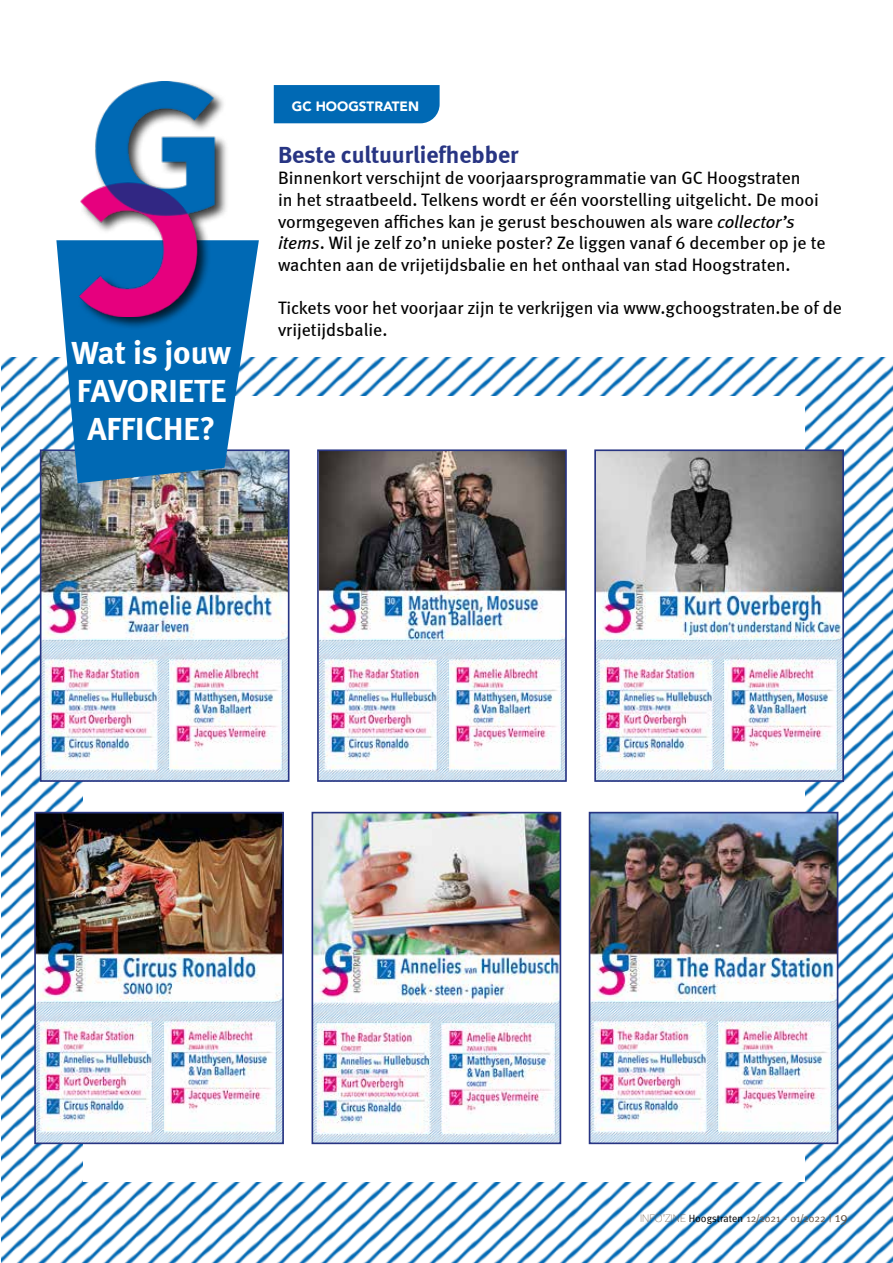
<style>
.page{position:relative;width:893px;height:1263px;background:#fff}
.page>*{position:absolute;margin:0;border:0;box-sizing:border-box;transform-origin:0 0}
.t1{font:700 32.85px/37.5px "Meta";color:#fff;text-align:center}
.t2{font:700 24px "Meta";color:#283583}
.t3{font:18px/21.6px "Meta";color:#000}
.t4{font:900 13.5px "Avenir";color:#fff}
.t5{font:10.5px "Meta";color:#685546}
.s1{font-style:italic}
.s2{font-family:"Lane";font-stretch:condensed}
.s3{color:#000}
.s4{font-size:13.5px}
</style>
<div class="page">
<img style="left:2px;top:357px;width:891px;height:906px">
<div style="left:83px;top:396px;width:722px;height:786px;background:#fff"></div>
<div style="left:274px;top:85px;width:166px;height:38px;background:#0069b4"></div>
<img style="left:37px;top:815px;width:244px;height:326px">
<div style="left:34px;top:812px;width:250px;height:332px;border:2px solid #283583"></div>
<img style="left:315px;top:815px;width:243px;height:326px">
<div style="left:312px;top:812px;width:249px;height:332px;border:2px solid #283583"></div>
<img style="left:592px;top:815px;width:243px;height:326px">
<div style="left:589px;top:812px;width:249px;height:332px;border:2px solid #283583"></div>
<img style="left:43px;top:452px;width:243px;height:327px">
<div style="left:40px;top:449px;width:249px;height:333px;border:2px solid #283583"></div>
<img style="left:320px;top:452px;width:244px;height:327px">
<div style="left:317px;top:449px;width:250px;height:333px;border:2px solid #283583"></div>
<img style="left:597px;top:452px;width:244px;height:327px">
<div style="left:594px;top:449px;width:250px;height:333px;border:2px solid #283583"></div>
<svg style="left:56px;top:240px;width:203px;height:243px;background:#2d80bc"></svg>
<div style="left:78px;top:80px;width:151px;height:250px;background:#000;opacity:.75"></div>
<img style="left:79px;top:82px;width:140px;height:234px">
<h1 class="t1" style="left:72px;top:334px;width:161px">Wat is jouw<br>FAVORIETE<br>AFFICHE?</h1>
<p class="t4" style="left:292px;top:95px;width:129px">GC HOOGSTRATEN</p>
<h2 class="t2" style="left:278px;top:140px;width:242px">Beste cultuurliefhebber</h2>
<p class="t3" style="left:278px;top:167px;width:549px">Binnenkort verschijnt de voorjaarsprogrammatie van GC Hoogstraten<br>in het straatbeeld. Telkens wordt er één voorstelling uitgelicht. De mooi vormgegeven affiches kan je gerust beschouwen als ware <span class="s1">collector’s items</span>. Wil je zelf zo’n unieke poster? Ze liggen vanaf 6 december op je te wachten aan de vrijetijdsbalie en het onthaal van stad Hoogstraten.</p>
<p class="t3" style="left:278px;top:297px;width:565px">Tickets voor het voorjaar zijn te verkrijgen via www.gchoogstraten.be of de vrijetijdsbalie.</p>
<p class="t5" style="left:640px;top:1212px;width:209px"><span class="s2">INFO’ZINE</span> <span class="s3">Hoogstraten</span> 12/2021 - 01/2022 | <span class="s4">19</span></p>
</div>
